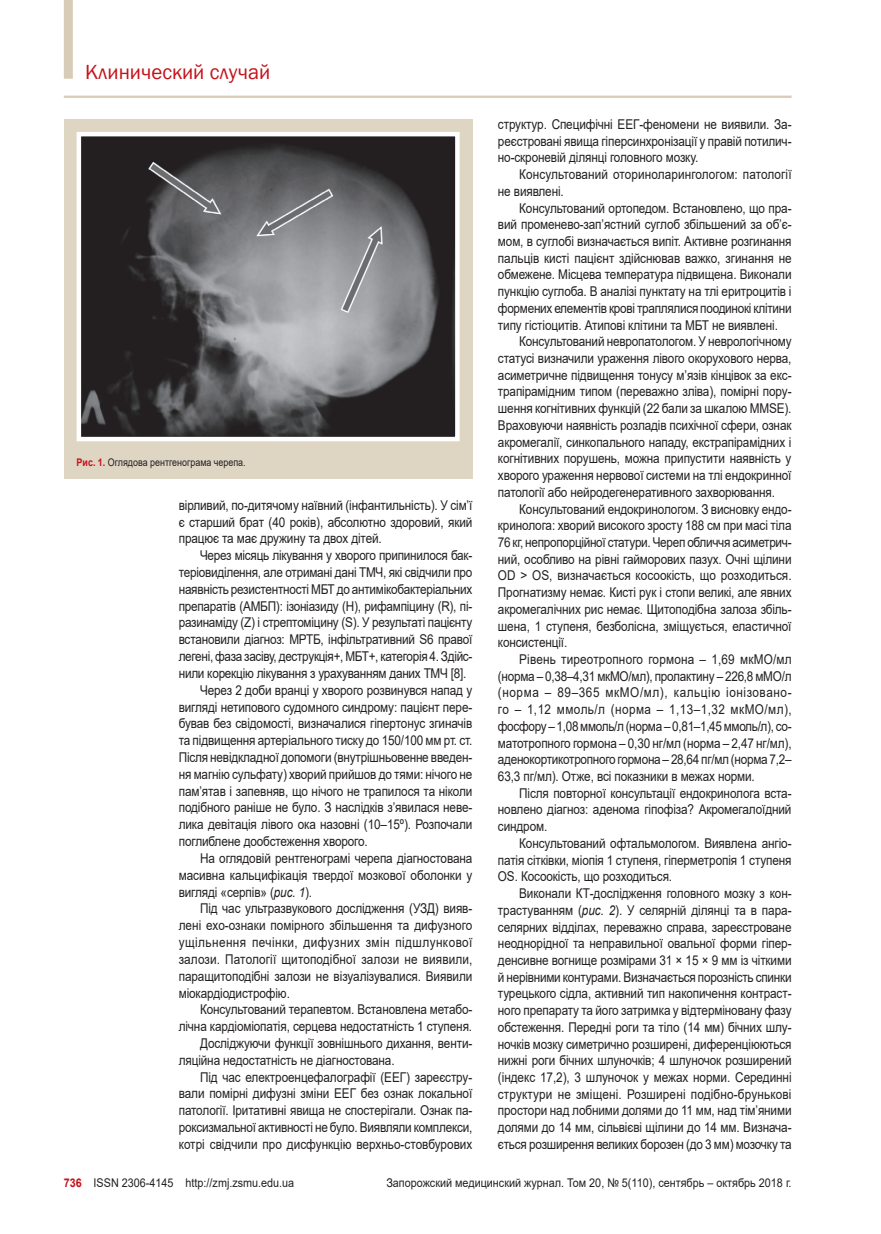
<style>
.page{position:relative;width:881px;height:1234px;background:#fff}
.page>*{position:absolute;margin:0;border:0;box-sizing:border-box;transform-origin:0 0}
.t1{font:21px "Franklin Gothic";color:#c4121a}
.tecst{font:13.5px/16.6px "Arial";letter-spacing:-.01em;color:#231f20;text-align:justify;scale:.87 1}
.tecst-2{font:13.5px/16.6px "Arial";letter-spacing:.01em;color:#231f20;scale:.87 1}
.t2{font:12px "Arial";color:#231f20;scale:.9 1}
.примечание{font:10.5px "Arial";color:#231f20;scale:.85 1}
.s1{font-weight:700;color:#c4121a}
.s2{font-style:italic}
</style>
<div class="page">
<div style="left:64px;top:119px;width:408px;height:359px;background:#ded5c3"></div>
<svg style="left:76px;top:132px;width:384px;height:310px;background:#605f60"></svg>
<hr style="left:64px;top:96px;width:727px;height:2px;background:#d8ccb8">
<div style="left:64px;top:0;width:9px;height:79px;background:#d8ccb8"></div>
<h1 class="t1" style="left:85px;top:59px;width:187px">Клинический случай</h1>
<p class="примечание" style="left:77px;top:455px;width:200px"><span class="s1">Рис. 1.</span> Оглядова рентгенограма черепа.</p>
<p class="tecst" style="left:179px;top:496px;width:339px">вірливий, по-дитячому наївний (інфантильність). У сім’ї є старший брат (40 років), абсолютно здоровий, який працює та має дружину та двох дітей.</p>
<p class="tecst" style="left:179px;top:547px;width:339px;text-indent:21px">Через місяць лікування у хворого припинилося бак&shy;теріовиділення, але отримані дані ТМЧ, які свідчили про наявність резистентності МБТ до антимікобактеріальних препаратів (АМБП): ізоніазиду (Н), рифампіцину (R), пі&shy;разинаміду (Z) і стрептоміцину (S). У результаті пацієнту встановили діагноз: МРТБ, інфільтративний S6 правої легені, фаза засіву, деструкція+, МБТ+, категорія 4. Здійс&shy;нили корекцію лікування з урахуванням даних ТМЧ [8].</p>
<p class="tecst" style="left:179px;top:681px;width:339px;text-indent:21px">Через 2 доби вранці у хворого розвинувся напад у вигляді нетипового судомного синдрому: пацієнт пере&shy;бував без свідомості, визначалися гіпертонус згиначів та підвищення артеріального тиску до 150/100 мм рт. ст.<br>Після невідкладної допомоги (внутрішньовенне введен&shy;ня магнію сульфату) хворий прийшов до тями: нічого не пам’ятав і запевняв, що нічого не трапилося та ніколи подібного раніше не було. З наслідків з’явилася неве&shy;лика девітація лівого ока назовні (10–15º). Розпочали поглиблене дообстеження хворого.</p>
<p class="tecst" style="left:179px;top:849px;width:339px;text-indent:21px">На оглядовій рентгенограмі черепа діагностована масивна кальцифікація твердої мозкової оболонки у вигляді «серпів» (<span class="s2">рис. 1</span>).</p>
<p class="tecst" style="left:179px;top:899px;width:339px;text-indent:21px">Під час ультразвукового дослідження (УЗД) вияв&shy;лені ехо-ознаки помірного збільшення та дифузного ущільнення печінки, дифузних змін підшлункової залози. Патології щитоподібної залози не виявили, паращитоподібні залози не візуалізувалися. Виявили міокардіодистрофію.</p>
<p class="tecst" style="left:179px;top:1000px;width:339px;text-align:right">Консультований терапевтом. Встановлена метабо&shy;лічна кардіоміопатія, серцева недостатність 1 ступеня.</p>
<p class="tecst" style="left:179px;top:1034px;width:339px;text-indent:21px">Досліджуючи функції зовнішнього дихання, венти&shy;ляційна недостатність не діагностована.</p>
<p class="tecst" style="left:179px;top:1068px;width:339px;text-indent:21px">Під час електроенцефалографії (ЕЕГ) зареєстру&shy;вали помірні дифузні зміни ЕЕГ без ознак локальної патології. Іритативні явища не спостерігали. Ознак па&shy;роксизмальної активності не було. Виявляли комплекси, котрі свідчили про дисфункцію верхньо-стовбурових</p>
<p class="tecst" style="left:497px;top:116px;width:339px">структур. Специфічні ЕЕГ-феномени не виявили. За&shy;реєстровані явища гіперсинхронізації у правій потилич&shy;но-скроневій ділянці головного мозку.</p>
<p class="tecst-2" style="left:497px;top:166px;width:339px;text-indent:21px">Консультований оториноларингологом: патології не виявлені.</p>
<p class="tecst" style="left:497px;top:199px;width:339px;text-indent:21px">Консультований ортопедом. Встановлено, що пра&shy;вий променево-зап’ястний суглоб збільшений за об’є&shy;мом, в суглобі визначається випіт. Активне розгинання пальців кисті пацієнт здійснював важко, згинання не обмежене. Місцева температура підвищена. Виконали пункцію суглоба. В аналізі пунктату на тлі еритроцитів і формених елементів крові траплялися поодинокі клітини типу гістіоцитів. Атипові клітини та МБТ не виявлені.</p>
<p class="tecst" style="left:497px;top:333px;width:339px;text-indent:21px">Консультований невропатологом. У неврологiчному статусі визначили ураження лівого окорухового нерва, асиметричне підвищення тонусу м’язів кінцівок за екс&shy;трапiрамiдним типом (переважно зліва), помірні пору&shy;шення когнітивних функцій (22 бали за шкалою MMSE).<br>Враховуючи наявність розладів психічної сфери, ознак акромегалії, синкопального нападу, екстрапiрамiдних і когнітивних порушень, можна припустити наявність у хворого ураження нервової системи на тлі ендокринної патології або нейродегенеративного захворювання.</p>
<p class="tecst" style="left:497px;top:500px;width:339px;text-indent:21px">Консультований ендокринологом. З висновку ендо&shy;кринолога: хворий високого зросту 188 см при масі тіла 76 кг, непропорційної статури. Череп обличчя асиметрич&shy;ний, особливо на рівні гайморових пазух. Очні щілини ОD &gt; OS, визначається косоокість, що розходиться.<br>Прогнатизму немає. Кисті рук і стопи великі, але явних акромегалічних рис немає. Щитоподібна залоза збіль&shy;шена, 1 ступеня, безболісна, зміщується, еластичної консистенції.</p>
<p class="tecst" style="left:497px;top:650px;width:339px;text-indent:21px">Рівень тиреотропного гормона – 1,69 мкМО/мл (норма – 0,38–4,31 мкМО/мл), пролактину – 226,8 мМО/л (норма – 89–365 мкМО/мл), кальцію іонізовано&shy;го – 1,12 ммоль/л (норма – 1,13–1,32 мкМО/мл), фосфору – 1,08 ммоль/л (норма – 0,81–1,45 ммоль/л), со&shy;матотропного гормона – 0,30 нг/мл (норма – 2,47 нг/мл), аденокортикотропного гормона – 28,64 пг/мл (норма 7,2– 63,3 пг/мл). Отже, всі показники в межах норми.</p>
<p class="tecst" style="left:497px;top:784px;width:339px;text-indent:21px">Після повторної консультації ендокринолога вста&shy;новлено діагноз: аденома гіпофіза? Акромегалоїдний синдром.</p>
<p class="tecst" style="left:497px;top:834px;width:339px;text-indent:21px">Консультований офтальмологом. Виявлена ангіо&shy;патія сітківки, міопія 1 ступеня, гіперметропія 1 ступеня ОS. Косоокість, що розходиться.</p>
<p class="tecst" style="left:497px;top:884px;width:339px;text-indent:21px">Виконали КТ-дослідження головного мозку з кон&shy;трастуванням (<span class="s2">рис. 2</span>). У селярній ділянці та в пара&shy;селярних відділах, переважно справа, зареєстроване неоднорідної та неправильної овальної форми гіпер&shy;денсивне вогнище розмірами 31 × 15 × 9 мм із чіткими й нерівними контурами. Визначається порозність спинки турецького сідла, активний тип накопичення контраст&shy;ного препарату та його затримка у відтерміновану фазу обстеження. Передні роги та тіло (14 мм) бічних шлу&shy;ночків мозку симетрично розширені, диференціюються нижні роги бічних шлуночків; 4 шлуночок розширений (індекс 17,2), 3 шлуночок у межах норми. Серединні структури не зміщені. Розширені подібно-брунькові простори над лобними долями до 11 мм, над тім’яними долями до 14 мм, сільвієві щілини до 14 мм. Визнача&shy;ється розширення великих борозен (до 3 мм) мозочку та</p>
<p class="t2" style="left:64px;top:1174px;width:257px"><span class="s1">736</span> ISSN 2306-4145 http://zmj.zsmu.edu.ua</p>
<p class="t2" style="left:386px;top:1174px;width:451px">Запорожский медицинский журнал. Том 20, № 5(110), сентябрь – октябрь 2018 г.</p>
</div>
